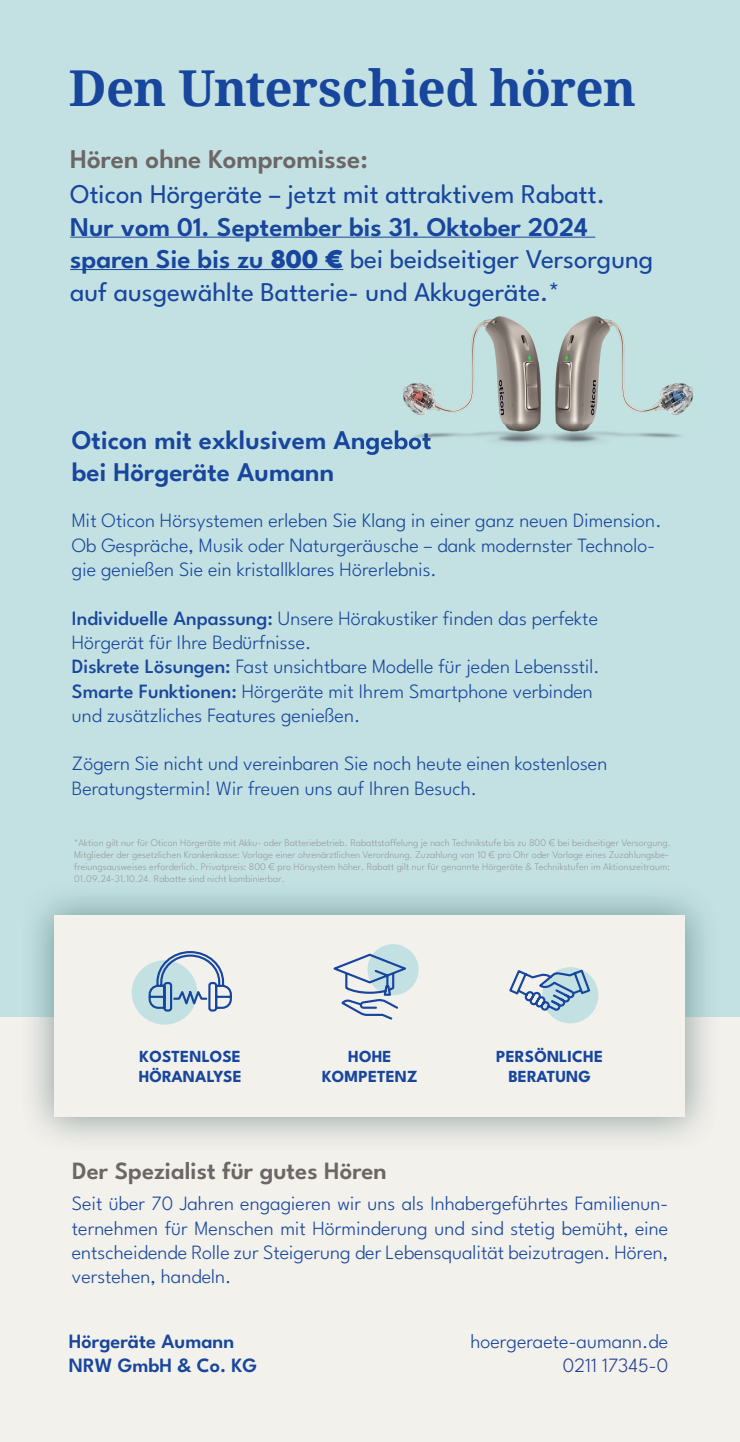
<style>
.page{position:relative;width:740px;height:1442px;background:#fff}
.page>*{position:absolute;margin:0;border:0;box-sizing:border-box;transform-origin:0 0}
.t1{font:700 49.5px "Noto Serif";letter-spacing:-.015em;color:#18469d}
.t2{font:27px/32.4px "League Spartan";color:#18469d}
.t3{font:600 27px/32.4px "League Spartan";color:#18469d}
.t4{font:600 27px "League Spartan";color:#6c6766}
.t5{font:600 24.75px "League Spartan";color:#6c6766}
.t6{font:300 20.25px/24.3px "League Spartan";color:#18469d}
.t7{font:600 20.25px/24.3px "League Spartan";color:#18469d}
.t8{font:300 20.25px "League Spartan";color:#253f8e}
.t9{font:700 16.88px/20.2px "League Spartan";letter-spacing:.005em;color:#18469d;text-align:center}
.t10{font:300 10.12px/12.2px "League Spartan";color:#989a9c}
.s1{font-weight:600}
.s2{font-weight:800}
.s3{font-weight:500}
</style>
<div class="page">
<div style="left:1px;top:674px;width:739px;height:767px;background:#f2f1ec"></div>
<div style="left:0;top:0;width:740px;height:1016px;background:#c3e1e2"></div>
<hr style="left:70px;top:237px;width:525px;height:1px;background:#18469d">
<hr style="left:70px;top:269px;width:273px;height:1px;background:#18469d">
<img style="left:19px;top:896px;width:702px;height:242px">
<div style="left:55px;top:915px;width:630px;height:202px;background:#f2f1ec"></div>
<div style="left:132px;top:960px;width:65px;height:64px;background:#c3e1e2;border-radius:50%"></div>
<div style="left:367px;top:944px;width:52px;height:51px;background:#c3e1e2;border-radius:50%"></div>
<svg style="left:333px;top:952px;width:75px;height:68px"></svg>
<div style="left:542px;top:967px;width:56px;height:56px;background:#c3e1e2;border-radius:50%"></div>
<svg style="left:509px;top:968px;width:82px;height:44px"></svg>
<svg style="left:148px;top:951px;width:84px;height:61px"></svg>
<img style="left:471px;top:306px;width:28px;height:57px">
<img style="left:499px;top:316px;width:126px;height:47px">
<img style="left:403px;top:363px;width:291px;height:80px">
<img style="left:358px;top:430px;width:73px;height:25px">
<img style="left:468px;top:302px;width:12px;height:4px">
<h1 class="t1" style="left:69px;top:54px;width:569px">Den Unterschied hören</h1>
<h2 class="t4" style="left:70px;top:138px;width:299px">Hören ohne Kompromisse:</h2>
<h2 class="t2" style="left:70px;top:176px;width:536px">Oticon Hörgeräte – jetzt mit attraktivem Rabatt.</h2>
<h2 class="t2" style="left:70px;top:208px;width:585px"><span class="s1">Nur vom 01. September bis 31. Oktober 2024 sparen Sie bis zu</span> <span class="s2">800 €</span> bei beidseitiger Versorgung auf ausgewählte Batterie- und Akkugeräte.*</h2>
<h2 class="t3" style="left:72px;top:421px;width:361px">Oticon mit exklusivem Angebot bei Hörgeräte Aumann</h2>
<p class="t6" style="left:72px;top:506px;width:591px">Mit Oticon Hörsystemen erleben Sie Klang in einer ganz neuen Dimension.<br>Ob Gespräche, Musik oder Naturgeräusche – dank modernster Technolo&shy;gie genießen Sie ein kristallklares Hörerlebnis.</p>
<p class="t6" style="left:72px;top:604px;width:529px"><span class="s3">Individuelle Anpassung:</span> Unsere Hörakustiker finden das perfekte Hörgerät für Ihre Bedürfnisse.<br><span class="s3">Diskrete Lösungen:</span> Fast unsichtbare Modelle für jeden Lebensstil.<br><span class="s3">Smarte Funktionen:</span> Hörgeräte mit Ihrem Smartphone verbinden und zusätzliches Features genießen.</p>
<p class="t6" style="left:72px;top:749px;width:537px">Zögern Sie nicht und vereinbaren Sie noch heute einen kostenlosen<br>Beratungstermin! Wir freuen uns auf Ihren Besuch.</p>
<p class="t10" style="left:74px;top:835px;width:598px">*Aktion gilt nur für Oticon Hörgeräte mit Akku- oder Batteriebetrieb. Rabattstaffelung je nach Technikstufe bis zu 800 € bei beidseitiger Versorgung.<br>Mitglieder der gesetzlichen Krankenkasse: Vorlage einer ohrenärztlichen Verordnung. Zuzahlung von 10 € pro Ohr oder Vorlage eines Zuzahlungsbe&shy;freiungsausweises erforderlich. Privatpreis: 800 € pro Hörsystem höher. Rabatt gilt nur für genannte Hörgeräte &amp; Technikstufen im Aktionszeitraum:<br>01.09.24-31.10.24. Rabatte sind nicht kombinierbar.</p>
<p class="t9" style="left:139px;top:1044px;width:105px;text-align:left">KOSTENLOSE<br>HÖRANALYSE</p>
<p class="t9" style="left:322px;top:1044px;width:97px">HOHE<br>KOMPETENZ</p>
<p class="t9" style="left:496px;top:1044px;width:108px">PERSÖNLICHE<br>BERATUNG</p>
<p class="t5" style="left:72px;top:1151px;width:316px">Der Spezialist für gutes Hören</p>
<p class="t6" style="left:72px;top:1189px;width:598px;text-align:justify">Seit über 70 Jahren engagieren wir uns als Inhabergeführtes Familienun&shy;ternehmen für Menschen mit Hörminderung und sind stetig bemüht, eine entscheidende Rolle zur Steigerung der Lebensqualität beizutragen. Hören, verstehen, handeln.</p>
<p class="t7" style="left:69px;top:1326px;width:190px">Hörgeräte Aumann<br>NRW GmbH &amp; Co. KG</p>
<p class="t6" style="left:470px;top:1326px;width:199px">hoergeraete-aumann.de</p>
<p class="t8" style="left:563px;top:1350px;width:107px">0211 17345-0</p>
</div>
